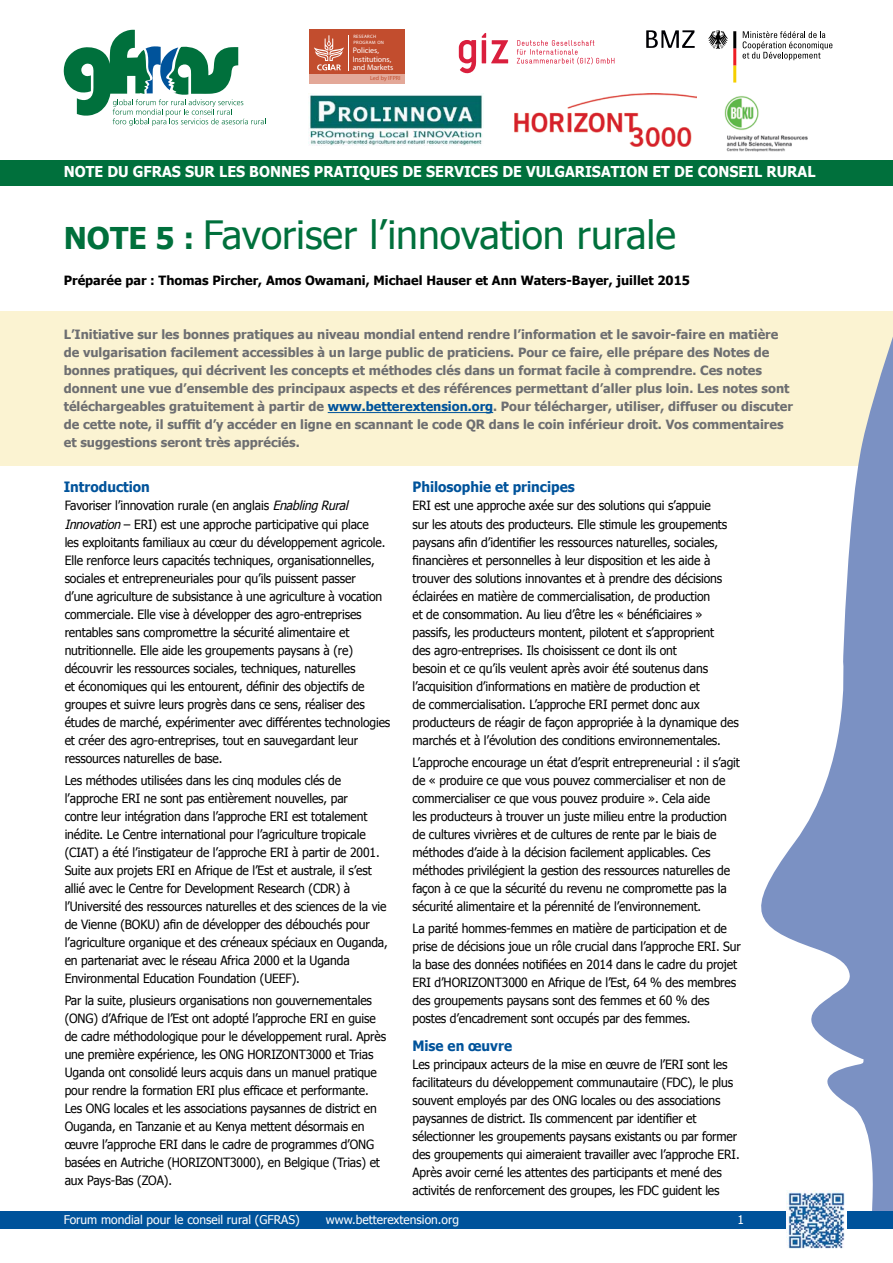
<style>
.page{position:relative;width:893px;height:1263px;background:#fff}
.page>*{position:absolute;margin:0;border:0;box-sizing:border-box;transform-origin:0 0}
._02_title{font:39px "Tahoma";color:#00703c}
.t1{font:700 15px "Tahoma";color:#fff;scale:.95 1}
._06_tussenkop_1_head{font:700 14.25px "Tahoma";color:#00539b;scale:.95 1}
._05_platte_tekst_bod{font:12.75px/18px "Tahoma";letter-spacing:-.01em;color:#000;scale:.95 1}
._00_abstract{font:700 12.75px/18px "Tahoma";color:#6d6e71}
._01_autors{font:700 12.75px "Tahoma";color:#000}
.t2{font:12px "Tahoma";color:#fff}
.t3{font:8.1px/8.6px "Frutiger LT Std";letter-spacing:-.01em;color:#fff}
.t4{font:700 5.85px "TF Arrow";letter-spacing:.01em;color:#c24d2e}
.t5{font:900 4.8px/5.7px "Frutiger LT Std";letter-spacing:.065em;color:#fff}
.s1{font-weight:700;font-size:30px}
.s2{color:#00539b}
.s3{font-style:italic}
</style>
<div class="page">
<svg style="left:64px;top:30px;width:202px;height:96px"></svg>
<div style="left:309px;top:74px;width:96px;height:10px;background:#e3a898"></div>
<div style="left:309px;top:30px;width:96px;height:44px;background:#c24d2e"></div>
<svg style="left:314px;top:35px;width:30px;height:35px"></svg>
<hr style="left:349px;top:36px;width:1px;height:35px;background:#fff">
<svg style="left:459px;top:33px;width:155px;height:40px"></svg>
<img style="left:514px;top:94px;width:182px;height:52px">
<img style="left:308px;top:94px;width:175px;height:51px">
<img style="left:724px;top:96px;width:84px;height:56px">
<svg style="left:646px;top:30px;width:49px;height:18px"></svg>
<svg style="left:708px;top:30px;width:28px;height:53px"></svg>
<svg style="left:743px;top:31px;width:89px;height:29px"></svg>
<div style="left:0;top:160px;width:893px;height:26px;background:#00703c"></div>
<div style="left:0;top:312px;width:893px;height:153px;background:#fbf3d2"></div>
<hr style="left:328px;top:412px;width:165px;height:1px;background:#00539b">
<svg style="left:758px;top:311px;width:135px;height:901px"></svg>
<div style="left:0;top:1212px;width:893px;height:17px;background:#00539b"></div>
<img style="left:787px;top:1191px;width:60px;height:58px">
<p class="t5" style="left:353px;top:34px;width:32px">RESEARCH<br>PROGRAM ON</p>
<p class="t3" style="left:353px;top:46px;width:42px">Policies,<br>Institutions, and Markets</p>
<p class="t4" style="left:370px;top:75px;width:32px">Led by IFPRI</p>
<p class="t1" style="left:64px;top:161px;width:793px">NOTE DU GFRAS SUR LES BONNES PRATIQUES DE SERVICES DE VULGARISATION ET DE CONSEIL RURAL</p>
<p class="_02_title" style="left:64px;top:209px;width:614px"><span class="s1">NOTE 5 :</span> Favoriser l’innovation rurale</p>
<p class="_01_autors" style="left:64px;top:271px;width:628px">Préparée par : Thomas Pircher, Amos Owamani, Michael Hauser et Ann Waters-Bayer, juillet 2015</p>
<p class="_00_abstract" style="left:64px;top:325px;width:731px">L’Initiative sur les bonnes pratiques au niveau mondial entend rendre l’information et le savoir-faire en matière de vulgarisation facilement accessibles à un large public de praticiens. Pour ce faire, elle prépare des Notes de bonnes pratiques, qui décrivent les concepts et méthodes clés dans un format facile à comprendre. Ces notes donnent une vue d’ensemble des principaux aspects et des références permettant d’aller plus loin. Les notes sont téléchargeables gratuitement à partir de <span class="s2">www.betterextension.org</span>. Pour télécharger, utiliser, diffuser ou discuter de cette note, il suffit d’y accéder en ligne en scannant le code QR dans le coin inférieur droit. Vos commentaires et suggestions seront très appréciés.</p>
<p class="_06_tussenkop_1_head" style="left:64px;top:477px;width:92px">Introduction</p>
<p class="_05_platte_tekst_bod" style="left:65px;top:496px;width:344px">Favoriser l’innovation rurale (en anglais <span class="s3">EnablingRural Innovation</span>– ERI) est une approche participative qui place<br>les exploitants familiaux au cœur du développement agricole.<br>Elle renforce leurs capacités techniques, organisationnelles, sociales et entrepreneuriales pour qu’ils puissent passer<br>d’une agriculture de subsistance à une agriculture à vocation commerciale. Elle vise à développer des agro-entreprises rentables sans compromettre la sécurité alimentaire et nutritionnelle. Elle aide les groupements paysans à (re) découvrir les ressources sociales, techniques, naturelles<br>et économiques qui les entourent, définir des objectifs de groupes et suivre leurs progrès dans ce sens, réaliser des études de marché, expérimenter avec différentes technologies et créer des agro-entreprises, tout en sauvegardant leur ressources naturelles de base.</p>
<p class="_05_platte_tekst_bod" style="left:65px;top:770px;width:342px">Les méthodes utilisées dans les cinq modules clés de l’approche ERI ne sont pas entièrement nouvelles, par<br>contre leur intégration dans l’approche ERI est totalement inédite. Le Centre international pour l’agriculture tropicale (CIAT) a été l’instigateur de l’approche ERI à partir de 2001.<br>Suite aux projets ERI en Afrique de l’Est et australe, il s’est allié avec le Centre for Development Research (CDR) à l’Université des ressources naturelles et des sciences de la vie de Vienne (BOKU) afin de développer des débouchés pour l’agriculture organique et des créneaux spéciaux en Ouganda, en partenariat avec le réseau Africa 2000 et la Uganda Environmental Education Foundation (UEEF).</p>
<p class="_05_platte_tekst_bod" style="left:65px;top:991px;width:340px">Par la suite, plusieurs organisations non gouvernementales (ONG) d’Afrique de l’Est ont adopté l’approche ERI en guise de cadre méthodologique pour le développement rural. Après une première expérience, les ONG HORIZONT3000 et Trias Uganda ont consolidé leurs acquis dans un manuel pratique pour rendre la formation ERI plus efficace et performante.<br>Les ONG locales et les associations paysannes de district en Ouganda, en Tanzanie et au Kenya mettent désormais en œuvre l’approche ERI dans le cadre de programmes d’ONG basées en Autriche (HORIZONT3000), en Belgique (Trias) et aux Pays-Bas (ZOA).</p>
<p class="_06_tussenkop_1_head" style="left:412px;top:477px;width:172px">Philosophie et principes</p>
<p class="_05_platte_tekst_bod" style="left:412px;top:496px;width:345px">ERI est une approche axée sur des solutions qui s’appuie<br>sur les atouts des producteurs. Elle stimule les groupements paysans afin d’identifier les ressources naturelles, sociales, financières et personnelles à leur disposition et les aide à trouver des solutions innovantes et à prendre des décisions éclairées en matière de commercialisation, de production<br>et de consommation. Au lieu d’être les « bénéficiaires » passifs, les producteurs montent, pilotent et s’approprient<br>des agro-entreprises. Ils choisissent ce dont ils ont<br>besoin et ce qu’ils veulent après avoir été soutenus dans l’acquisition d’informations en matière de production et<br>de commercialisation. L’approche ERI permet donc aux producteurs de réagir de façon appropriée à la dynamique des marchés et à l’évolution des conditions environnementales.</p>
<p class="_05_platte_tekst_bod" style="left:412px;top:752px;width:346px">L’approche encourage un état d’esprit entrepreneurial : il s’agit de « produire ce que vous pouvez commercialiser et non de commercialiser ce que vous pouvez produire ». Cela aide<br>les producteurs à trouver un juste milieu entre la production de cultures vivrières et de cultures de rente par le biais de méthodes d’aide à la décision facilement applicables. Ces méthodes privilégient la gestion des ressources naturelles de façon à ce que la sécurité du revenu ne compromette pas la sécurité alimentaire et la pérennité de l’environnement.</p>
<p class="_05_platte_tekst_bod" style="left:412px;top:919px;width:347px">La parité hommes-femmes en matière de participation et de prise de décisions joue un rôle crucial dans l’approche ERI. Sur la base des données notifiées en 2014 dans le cadre du projet ERI d’HORIZONT3000 en Afrique de l’Est, 64 % des membres des groupements paysans sont des femmes et 60 % des postes d’encadrement sont occupés par des femmes.</p>
<p class="_06_tussenkop_1_head" style="left:412px;top:1036px;width:106px">Mise en œuvre</p>
<p class="_05_platte_tekst_bod" style="left:412px;top:1055px;width:346px">Les principaux acteurs de la mise en œuvre de l’ERI sont les facilitateurs du développement communautaire (FDC), le plus souvent employés par des ONG locales ou des associations paysannes de district. Ils commencent par identifier et sélectionner les groupements paysans existants ou par former des groupements qui aimeraient travailler avec l’approche ERI.<br>Après avoir cerné les attentes des participants et mené des activités de renforcement des groupes, les FDC guident les</p>
<p class="t2" style="left:64px;top:1211px;width:237px">Forum mondial pour le conseil rural (GFRAS)</p>
<p class="t2" style="left:326px;top:1211px;width:135px">www.betterextension.org</p>
<p class="t2" style="left:738px;top:1211px;width:8px">1</p>
</div>
